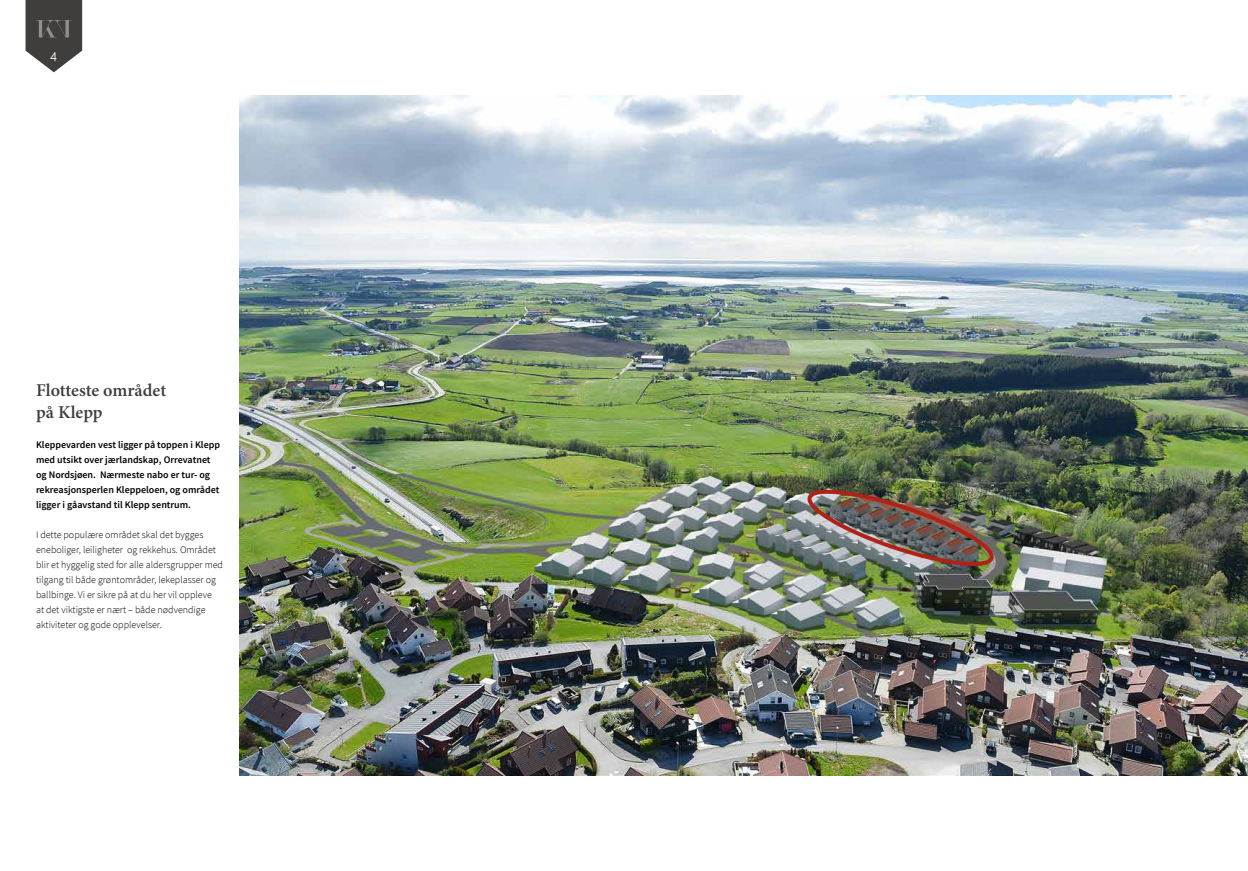
<style>
.page{position:relative;width:1248px;height:871px;background:#fff}
.page>*{position:absolute;margin:0;border:0;box-sizing:border-box;transform-origin:0 0}
.t1{font:600 18px/21.6px "Minion Pro";color:#3f3e3d}
.t2{font:13px "Bariol";color:#fff}
.t3{font:300 10px/15px "Source Sans Pro";color:#000}
.t4{font:600 10px/15px "Source Sans Pro";color:#000}
</style>
<div class="page">
<svg style="left:26px;top:0;width:56px;height:72px;background:#5e5d5c"></svg>
<img style="left:239px;top:95px;width:1008px;height:680px">
<img style="left:801px;top:486px;width:198px;height:83px">
<h2 class="t2" style="left:50px;top:48px;width:9px">4</h2>
<h1 class="t1" style="left:36px;top:380px;width:132px">Flotteste området på Klepp</h1>
<p class="t4" style="left:36px;top:437px;width:185px">Kleppevarden vest ligger på toppen i Klepp med utsikt over jærlandskap, Orrevatnet og Nordsjøen. Nærmeste nabo er tur- og rekreasjonsperlen Kleppeloen, og området ligger i gåavstand til Klepp sentrum.</p>
<p class="t3" style="left:36px;top:527px;width:188px">I dette populære området skal det bygges eneboliger, leiligheter og rekkehus. Området blir et hyggelig sted for alle aldersgrupper med tilgang til både grøntområder, lekeplasser og ballbinge. Vi er sikre på at du her vil oppleve<br>at det viktigste er nært – både nødvendige aktiviteter og gode opplevelser.</p>
</div>
